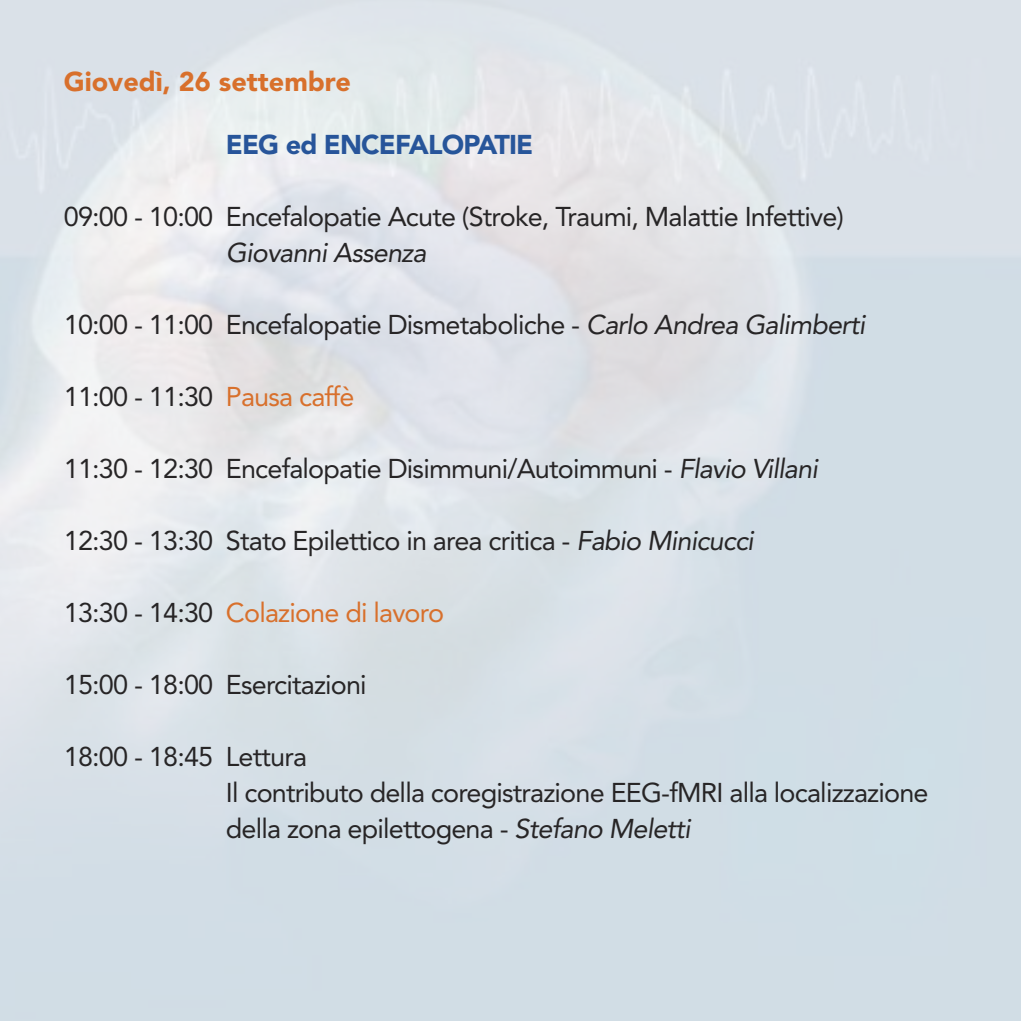
<style>
.page{position:relative;width:1021px;height:1021px;background:#fff}
.page>*{position:absolute;margin:0;border:0;box-sizing:border-box;transform-origin:0 0}
.t1{font:27px/36px "Avenir";letter-spacing:-.03em;color:#272526}
.t2{font:27px "Avenir";letter-spacing:-.03em;color:#d8702c}
.t3{font:900 27px "Avenir";color:#d8702c}
.t4{font:900 27px "Avenir";letter-spacing:-.03em;color:#27559a}
.t5{font:italic 27px "Avenir";letter-spacing:-.03em;color:#272526}
.s1{font-style:italic}
.s2{color:#d8702c}
.s3{color:#272526}
</style>
<div class="page">
<p class="t3" style="left:64px;top:58px;width:288px">Giovedì, 26 settembre</p>
<p class="t4" style="left:226px;top:121px;width:309px">EEG ed ENCEFALOPATIE</p>
<p class="t1" style="left:64px;top:198px;width:781px">09:00 - 10:00 Encefalopatie Acute (Stroke, Traumi, Malattie Infettive)</p>
<p class="t5" style="left:226px;top:236px;width:202px">Giovanni Assenza</p>
<p class="t1" style="left:64px;top:306px;width:802px">10:00 - 11:00 Encefalopatie Dismetaboliche - <span class="s1">Carlo Andrea Galimberti</span></p>
<p class="t1" style="left:64px;top:378px;width:292px">11:00 - 11:30 <span class="s2">Pausa caffè</span></p>
<p class="t1" style="left:64px;top:450px;width:755px">11:30 - 12:30 Encefalopatie Disimmuni/Autoimmuni - <span class="s1">Flavio Villani</span></p>
<p class="t1" style="left:64px;top:522px;width:691px">12:30 - 13:30 Stato Epilettico in area critica - <span class="s1">Fabio Minicucci</span></p>
<p class="t2" style="left:64px;top:591px;width:382px"><span class="s3">13:30 - 14:30</span> Colazione di lavoro</p>
<p class="t1" style="left:64px;top:666px;width:304px">15:00 - 18:00 Esercitazioni</p>
<p class="t1" style="left:226px;top:738px;width:704px;text-indent:-162px">18:00 - 18:45 Lettura<br>Il contributo della coregistrazione EEG-fMRI alla localizzazione della zona epilettogena - <span class="s1">Stefano Meletti</span></p>
</div>
